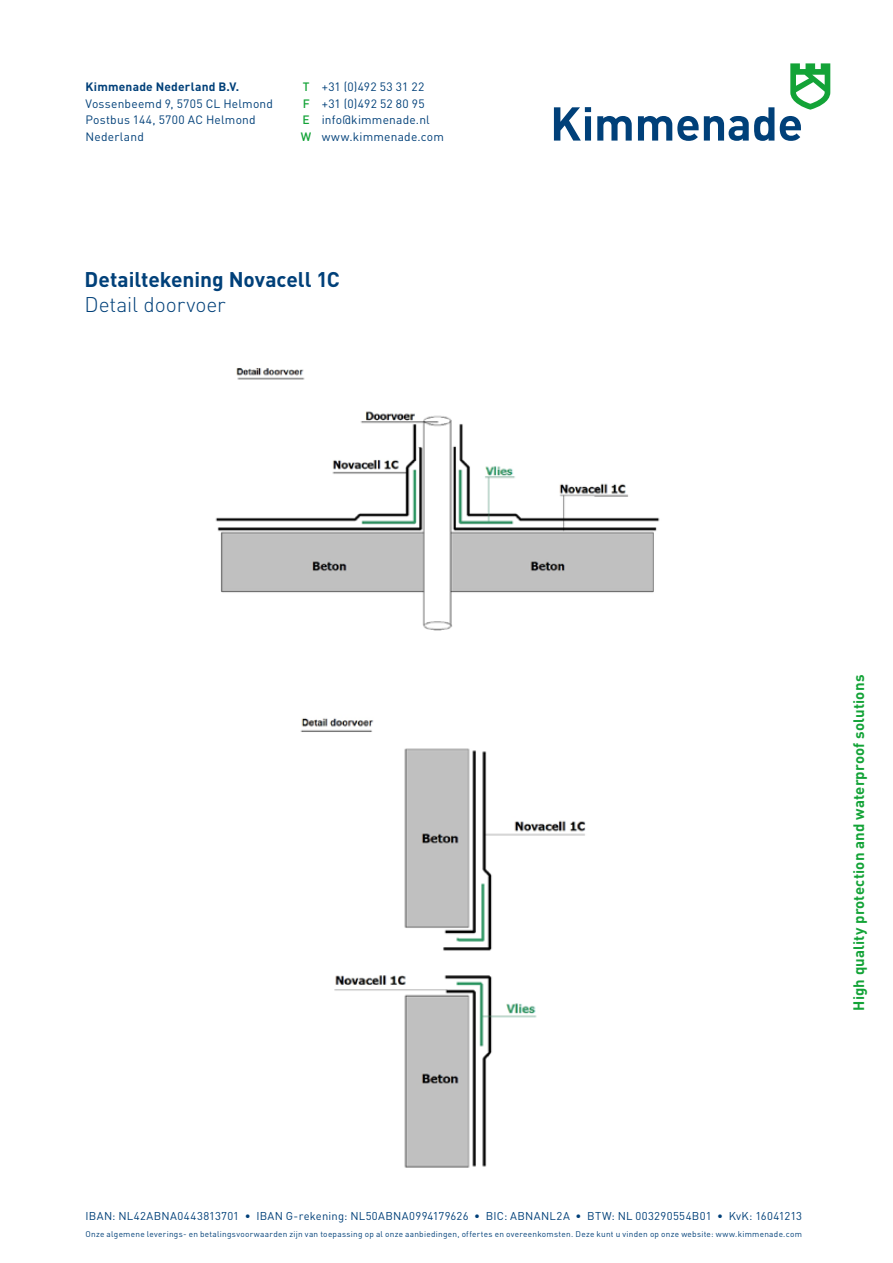
<style>
.page{position:relative;width:893px;height:1263px;background:#fff}
.page>*{position:absolute;margin:0;border:0;box-sizing:border-box;transform-origin:0 0}
.t1{font:700 21px "DIN";letter-spacing:-.005em;color:#004079}
.t2{font:300 21px "DIN";letter-spacing:-.005em;color:#004079}
.t3{font:700 15px "DIN";letter-spacing:.01em;color:#13a337}
.t4{font:12px/16.5px "DIN";letter-spacing:.02em;color:#004079}
.t5{font:700 12px "DIN";letter-spacing:.02em;color:#004079}
.t6{font:500 12px/16.5px "DIN";color:#13a337}
.t7{font:11.25px "DIN";letter-spacing:.03em;color:#004079}
.t8{font:8.25px "DIN";letter-spacing:.03em;color:#004079}
</style>
<div class="page">
<img style="left:215px;top:368px;width:445px;height:263px">
<svg style="left:554px;top:107px;width:37px;height:34px"></svg>
<svg style="left:597px;top:116px;width:35px;height:25px"></svg>
<svg style="left:638px;top:107px;width:136px;height:34px"></svg>
<svg style="left:780px;top:116px;width:21px;height:25px"></svg>
<svg style="left:790px;top:63px;width:40px;height:47px"></svg>
<img style="left:300px;top:718px;width:286px;height:450px">
<h3 class="t5" style="left:86px;top:79px;width:155px">Kimmenade Nederland B.V.</h3>
<h3 class="t4" style="left:86px;top:95px;width:189px">Vossenbeemd 9, 5705 CL Helmond<br>Postbus 144, 5700 AC Helmond<br>Nederland</h3>
<h3 class="t6" style="left:301px;top:78px;width:12px">T<br>F<br>E<br>W</h3>
<h3 class="t4" style="left:322px;top:78px;width:124px">+31 (0)492 53 31 22 +31 (0)492 52 80 95 info@kimmenade.nl www.kimmenade.com</h3>
<h1 class="t1" style="left:85px;top:265px;width:257px">Detailtekening Novacell 1C</h1>
<h1 class="t2" style="left:85px;top:291px;width:143px">Detail doorvoer</h1>
<h2 class="t3" style="left:849px;top:1011px;width:337px;rotate:-90deg">High quality protection and waterproof solutions</h2>
<h3 class="t7" style="left:86px;top:1208px;width:718px">IBAN: NL42ABNA0443813701 • IBAN G-rekening: NL50ABNA0994179626 • BIC: ABNANL2A • BTW: NL 003290554B01 • KvK: 16041213</h3>
<p class="t8" style="left:86px;top:1229px;width:718px">Onze algemene leverings- en betalingsvoorwaarden zijn van toepassing op al onze aanbiedingen, offertes en overeenkomsten. Deze kunt u vinden op onze website: www.kimmenade.com</p>
</div>
